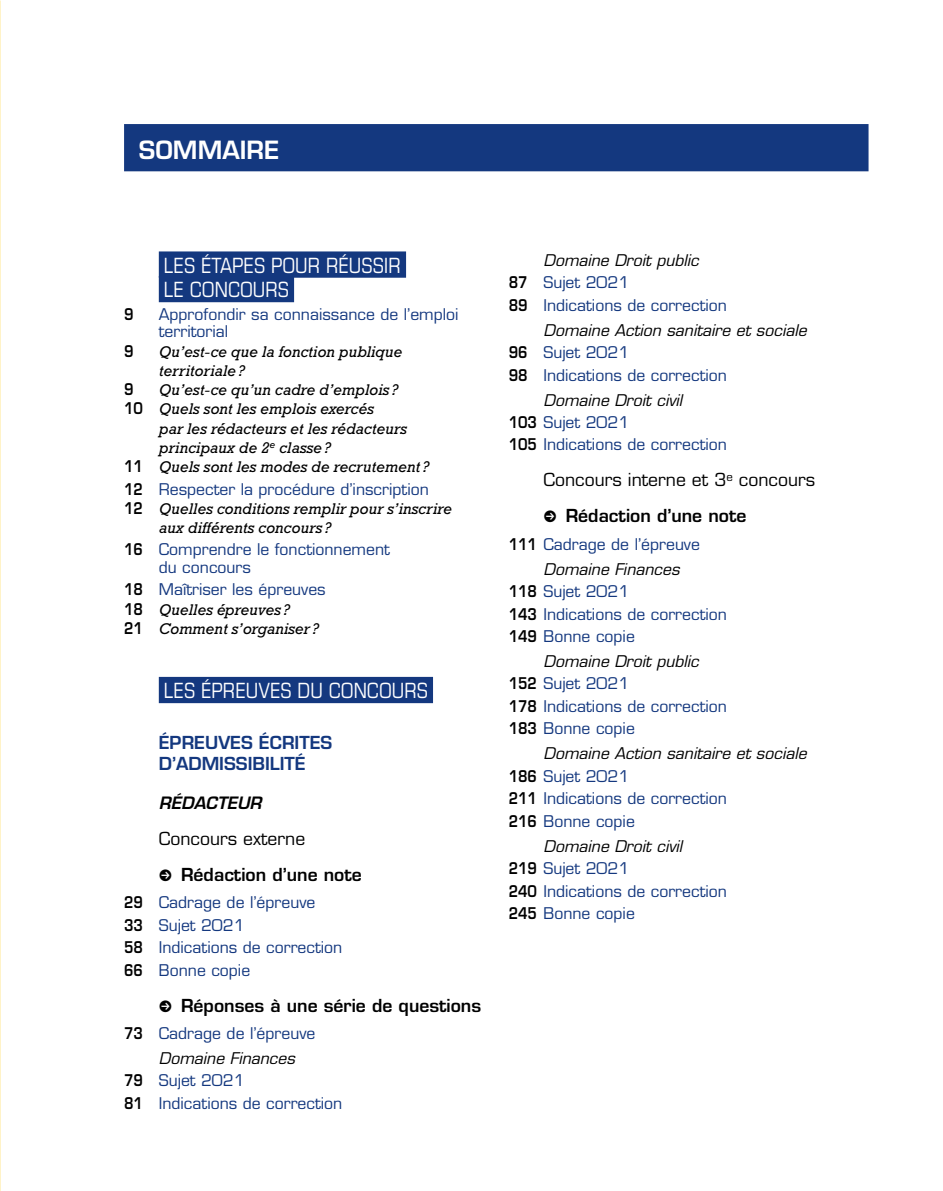
<style>
.page{position:relative;width:943px;height:1191px;background:#fff}
.page>*{position:absolute;margin:0;border:0;box-sizing:border-box;transform-origin:0 0}
.t1{font:600 24.5px "Eurostile LT Std";color:#fff}
.t2{font:condensed 21px/24.5px "Eurostile LT Std";color:#fff}
.t3{font:17.5px/35.9px "Eurostile LT Std";color:#000}
.t4{font:600 17.5px "Eurostile LT Std";color:#000}
.t5{font:600 17.5px/21px "Eurostile LT Std";color:#14387f}
.t6{font:italic 600 16.62px "Eurostile LT Std";color:#000}
.t7{font:15.75px/22.4px "Eurostile LT Std";color:#14387f}
.t8{font:italic 15.75px/19.2px "Rockwell Std";color:#000}
.t9{font:600 15.75px "Eurostile LT Std";color:#000;scale:.85 1}
.s1{font-family:"Eurostile LT Std";font-weight:600;font-style:normal}
.s2{font-weight:600;color:#000}
.s3{font-style:italic;color:#000}
.s4{font-weight:600}
</style>
<div class="page">
<div style="left:124px;top:124px;width:744px;height:47px;background:#14387f"></div>
<div style="left:159px;top:251px;width:247px;height:27px;background:#14387f"></div>
<div style="left:159px;top:276px;width:135px;height:26px;background:#14387f"></div>
<div style="left:159px;top:677px;width:274px;height:26px;background:#14387f"></div>
<h1 class="t1" style="left:139px;top:135px;width:142px">SOMMAIRE</h1>
<h2 class="t2" style="left:164px;top:253px;width:239px">LES ÉTAPES POUR RÉUSSIR<br>LE CONCOURS</h2>
<p class="t9" style="left:124px;top:304px;width:13px">9</p>
<p class="t7" style="left:159px;top:305px;width:301px;line-height:17.5px">Approfondir sa connaissance de l’emploi territorial</p>
<p class="t9" style="left:124px;top:341px;width:13px">9</p>
<p class="t8" style="left:159px;top:341px;width:245px">Qu’est-ce que la fonction publique territoriale?</p>
<p class="t9" style="left:124px;top:379px;width:13px">9</p>
<p class="t8" style="left:124px;top:380px;width:276px;text-indent:35px">Qu’est-ce qu’un cadre d’emplois ?<br><span class="s1">10</span> Quels sont les emplois exercés</p>
<p class="t8" style="left:159px;top:418px;width:250px">par les rédacteurs et les rédacteurs</p>
<p class="t8" style="left:159px;top:438px;width:174px">principaux de 2<sup>e</sup> classe?</p>
<p class="t8" style="left:124px;top:457px;width:307px"><span class="s1">11</span> Quels sont les modes de recrutement ?</p>
<p class="t7" style="left:124px;top:477px;width:306px"><span class="s2">12</span> Respecter la procédure d’inscription</p>
<p class="t8" style="left:159px;top:498px;width:294px;text-indent:-35px"><span class="s1">12</span> Quelles conditions remplir pour s’inscrire aux différents concours ?</p>
<p class="t7" style="left:159px;top:541px;width:233px;line-height:17.5px;text-indent:-35px"><span class="s2">16</span> Comprendre le fonctionnement du concours</p>
<p class="t7" style="left:124px;top:578px;width:203px"><span class="s2">18</span> Maîtriser les épreuves</p>
<p class="t8" style="left:124px;top:599px;width:196px"><span class="s1">18</span> Quelles épreuves ?<br><span class="s1">21</span> Comment s’organiser ?</p>
<h2 class="t2" style="left:164px;top:678px;width:266px">LES ÉPREUVES DU CONCOURS</h2>
<p class="t5" style="left:159px;top:732px;width:175px">ÉPREUVES ÉCRITES<br>D’ADMISSIBILITÉ</p>
<p class="t6" style="left:159px;top:792px;width:104px">RÉDACTEUR</p>
<p class="t3" style="left:159px;top:820px;width:148px">Concours externe</p>
<p class="t4" style="left:181px;top:863px;width:182px">Rédaction d’une note</p>
<p class="t7" style="left:124px;top:891px;width:220px"><span class="s2">29</span> Cadrage de l’épreuve<br><span class="s2">33</span> Sujet 2021<br><span class="s2">58</span> Indications de correction<br><span class="s2">66</span> Bonne copie</p>
<p class="t4" style="left:181px;top:994px;width:302px">Réponses à une série de questions</p>
<p class="t7" style="left:159px;top:1020px;width:158px;line-height:25px;text-indent:-35px"><span class="s2">73</span> Cadrage de l’épreuve<br><span class="s3">Domaine Finances</span></p>
<p class="t7" style="left:124px;top:1069px;width:220px"><span class="s2">79</span> Sujet 2021<br><span class="s2">81</span> Indications de correction</p>
<p class="t7" style="left:508px;top:249px;width:220px;text-indent:35px"><span class="s3">Domaine Droit public<br></span><span class="s2">87</span> Sujet 2021<br><span class="s2">89</span> Indications de correction</p>
<p class="t7" style="left:508px;top:319px;width:299px;text-indent:35px"><span class="s3">Domaine Action sanitaire et sociale<br></span><span class="s2">96</span> Sujet 2021<br><span class="s2">98</span> Indications de correction</p>
<p class="t7" style="left:508px;top:389px;width:220px;text-indent:35px"><span class="s3">Domaine Droit civil<br></span><span class="s2">103</span> Sujet 2021<br><span class="s2">105</span> Indications de correction</p>
<p class="t3" style="left:565px;top:462px;width:251px;text-indent:-22px">Concours interne et 3<sup>e</sup> concours<br><span class="s4">Rédaction d’une note</span></p>
<p class="t7" style="left:543px;top:531px;width:158px;line-height:25px;text-indent:-35px"><span class="s2">111</span> Cadrage de l’épreuve<br><span class="s3">Domaine Finances</span></p>
<p class="t7" style="left:508px;top:580px;width:220px"><span class="s2">118</span> Sujet 2021<br><span class="s2">143</span> Indications de correction<br><span class="s2">149</span> Bonne copie</p>
<p class="t7" style="left:508px;top:650px;width:220px;text-indent:35px"><span class="s3">Domaine Droit public<br></span><span class="s2">152</span> Sujet 2021<br><span class="s2">178</span> Indications de correction<br><span class="s2">183</span> Bonne copie</p>
<p class="t7" style="left:508px;top:742px;width:299px;text-indent:35px"><span class="s3">Domaine Action sanitaire et sociale<br></span><span class="s2">186</span> Sujet 2021<br><span class="s2">211</span> Indications de correction<br><span class="s2">216</span> Bonne copie</p>
<p class="t7" style="left:508px;top:835px;width:220px;text-indent:35px"><span class="s3">Domaine Droit civil<br></span><span class="s2">219</span> Sujet 2021<br><span class="s2">240</span> Indications de correction<br><span class="s2">245</span> Bonne copie</p>
</div>
